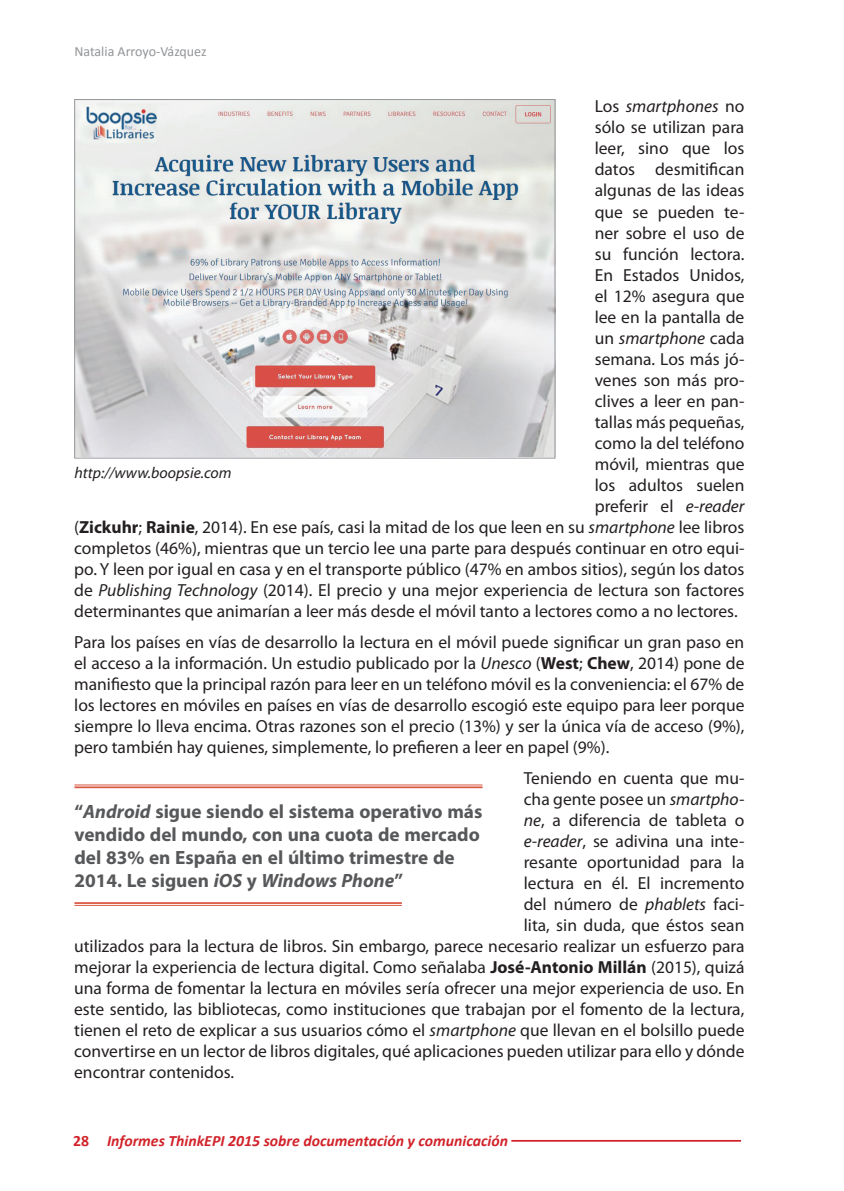
<style>
.page{position:relative;width:844px;height:1191px;background:#fff}
.page>*{position:absolute;margin:0;border:0;box-sizing:border-box;transform-origin:0 0}
.t1{font:700 19.25px/23.1px "Myriad Pro";color:#57585a}
.t2{font:17.5px/21px "Myriad Pro";color:#231f20;text-align:justify}
.t3{font:italic 17.5px "Myriad Pro";color:#231f20}
.t4{font:italic 700 15.75px "Calibri";color:#d1232a}
.t5{font:italic 15.75px "Myriad Pro";color:#231f20}
.t6{font:14px "Calibri";color:#939598}
.s1{font-style:normal}
.s2{font-style:italic}
.s3{font-weight:700}
</style>
<div class="page">
<hr style="left:511px;top:1140px;width:229px;height:1px;background:#d1232a">
<img style="left:76px;top:101px;width:477px;height:355px">
<hr style="left:74px;top:784px;width:408px;height:1px;background:#d95842">
<hr style="left:74px;top:786px;width:408px;height:2px;background:#d95842">
<hr style="left:74px;top:902px;width:328px;height:2px;background:#d95842">
<hr style="left:74px;top:905px;width:328px;height:1px;background:#d95842">
<p class="t6" style="left:74px;top:43px;width:134px">Natalia Arroyo-Vázquez</p>
<p class="t3" style="left:594px;top:96px;width:151px"><span class="s1">Los</span> smartphones <span class="s1">no</span></p>
<p class="t2" style="left:594px;top:117px;width:151px">sólo se utilizan para</p>
<p class="t2" style="left:594px;top:138px;width:151px">leer, sino que los</p>
<p class="t2" style="left:594px;top:159px;width:151px">datos desmitifican</p>
<p class="t2" style="left:594px;top:180px;width:151px">algunas de las ideas</p>
<p class="t2" style="left:594px;top:201px;width:151px">que se pueden te-</p>
<p class="t2" style="left:594px;top:222px;width:151px">ner sobre el uso de</p>
<p class="t2" style="left:594px;top:243px;width:151px">su función lectora.</p>
<p class="t2" style="left:594px;top:264px;width:151px">En Estados Unidos,</p>
<p class="t2" style="left:594px;top:285px;width:151px">el 12% asegura que</p>
<p class="t2" style="left:594px;top:306px;width:151px">lee en la pantalla de</p>
<p class="t3" style="left:594px;top:327px;width:151px"><span class="s1">un</span> smartphone <span class="s1">cada</span></p>
<p class="t2" style="left:594px;top:348px;width:151px">semana. Los más jó-</p>
<p class="t2" style="left:594px;top:369px;width:151px">venes son más pro-</p>
<p class="t2" style="left:594px;top:390px;width:151px">clives a leer en pan-</p>
<p class="t2" style="left:594px;top:411px;width:151px">tallas más pequeñas,</p>
<p class="t2" style="left:594px;top:432px;width:151px">como la del teléfono</p>
<p class="t2" style="left:594px;top:453px;width:151px">móvil, mientras que</p>
<p class="t2" style="left:594px;top:474px;width:151px">los adultos suelen</p>
<p class="t2" style="left:594px;top:495px;width:151px">preferir el <span class="s2">e-reader</span></p>
<p class="t2" style="left:74px;top:516px;width:671px">(<span class="s3">Zickuhr</span>; <span class="s3">Rainie</span>, 2014). En ese país, casi la mitad de los que leen en su <span class="s2">smartphone</span> lee libros</p>
<p class="t2" style="left:74px;top:537px;width:671px">completos (46%), mientras que un tercio lee una parte para después continuar en otro equi-</p>
<p class="t2" style="left:74px;top:558px;width:671px">po. Y leen por igual en casa y en el transporte público (47% en ambos sitios), según los datos</p>
<p class="t2" style="left:74px;top:579px;width:671px">de <span class="s2">Publishing Technology</span> (2014). El precio y una mejor experiencia de lectura son factores</p>
<p class="t2" style="left:74px;top:600px;width:664px">determinantes que animarían a leer más desde el móvil tanto a lectores como a no lectores.</p>
<p class="t2" style="left:74px;top:631px;width:671px">Para los países en vías de desarrollo la lectura en el móvil puede significar un gran paso en el acceso a la información. Un estudio publicado por la <span class="s2">Unesco</span> (<span class="s3">West</span>; <span class="s3">Chew</span>, 2014) pone de manifiesto que la principal razón para leer en un teléfono móvil es la conveniencia: el 67% de los lectores en móviles en países en vías de desarrollo escogió este equipo para leer porque siempre lo lleva encima. Otras razones son el precio (13%) y ser la única vía de acceso (9%), pero también hay quienes, simplemente, lo prefieren a leer en papel (9%).</p>
<p class="t2" style="left:523px;top:767px;width:222px">Teniendo en cuenta que mu-</p>
<p class="t2" style="left:523px;top:788px;width:222px">cha gente posee un <span class="s2">smartpho-</span></p>
<p class="t2" style="left:523px;top:809px;width:222px"><span class="s2">ne</span>, a diferencia de tableta o</p>
<p class="t2" style="left:523px;top:830px;width:222px"><span class="s2">e-reader</span>, se adivina una inte-</p>
<p class="t2" style="left:523px;top:851px;width:222px">resante oportunidad para la</p>
<p class="t2" style="left:523px;top:872px;width:222px">lectura en él. El incremento</p>
<p class="t2" style="left:523px;top:893px;width:222px">del número de <span class="s2">phablets</span> faci-</p>
<p class="t2" style="left:523px;top:914px;width:222px">lita, sin duda, que éstos sean</p>
<p class="t2" style="left:74px;top:935px;width:671px">utilizados para la lectura de libros. Sin embargo, parece necesario realizar un esfuerzo para</p>
<p class="t2" style="left:74px;top:956px;width:671px">mejorar la experiencia de lectura digital. Como señalaba <span class="s3">José-Antonio Millán</span> (2015), quizá</p>
<p class="t2" style="left:74px;top:977px;width:671px">una forma de fomentar la lectura en móviles sería ofrecer una mejor experiencia de uso. En</p>
<p class="t2" style="left:74px;top:998px;width:671px">este sentido, las bibliotecas, como instituciones que trabajan por el fomento de la lectura,</p>
<p class="t2" style="left:74px;top:1019px;width:671px">tienen el reto de explicar a sus usuarios cómo el <span class="s2">smartphone</span> que llevan en el bolsillo puede</p>
<p class="t2" style="left:74px;top:1040px;width:671px">convertirse en un lector de libros digitales, qué aplicaciones pueden utilizar para ello y dónde</p>
<p class="t2" style="left:74px;top:1061px;width:161px">encontrar contenidos.</p>
<p class="t5" style="left:74px;top:463px;width:158px">http://www.boopsie.com</p>
<p class="t1" style="left:74px;top:799px;width:409px">“<span class="s2">Android</span> sigue siendo el sistema operativo más vendido del mundo, con una cuota de mercado del 83% en España en el último trimestre de 2014. Le siguen <span class="s2">iOS</span> y <span class="s2">Windows Phone</span>”</p>
<p class="t4" style="left:73px;top:1130px;width:436px"><span class="s1">28</span> Informes ThinkEPI 2015 sobre documentación y comunicación</p>
</div>
